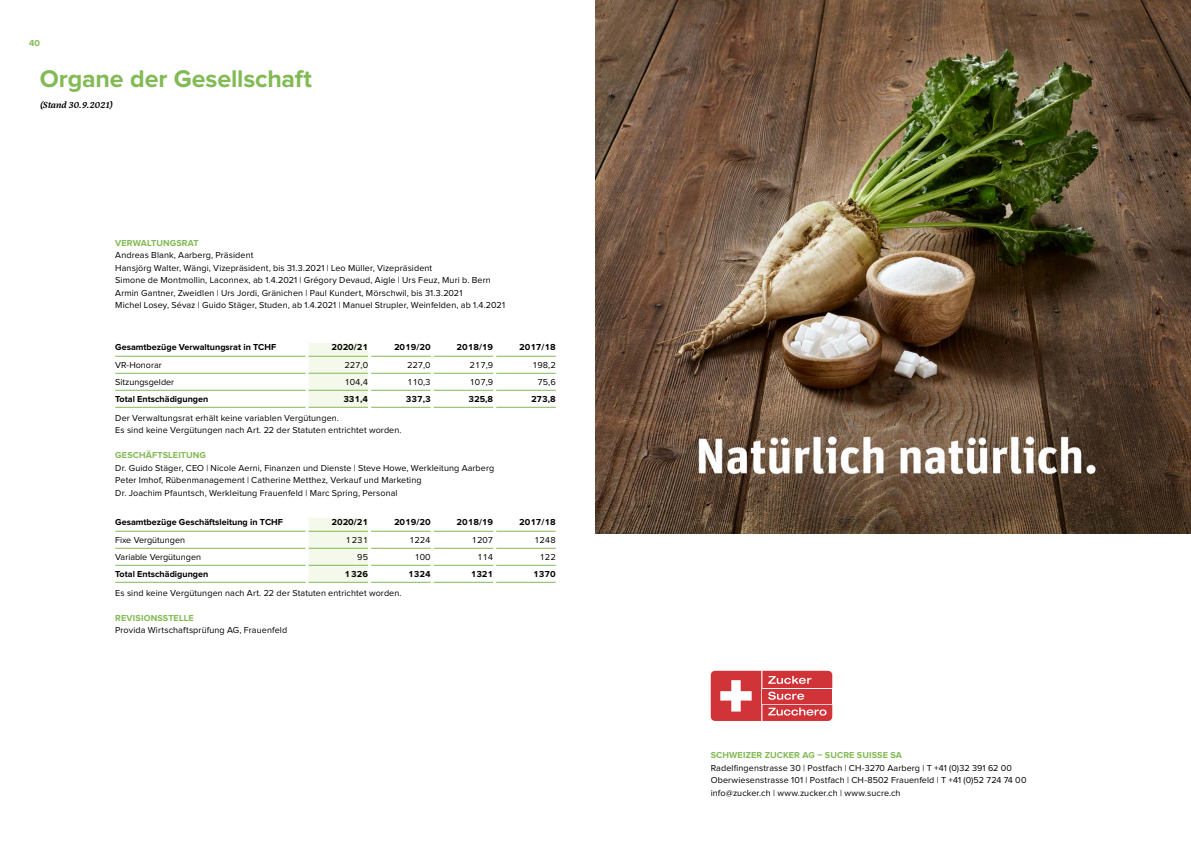
<style>
.page{position:relative;width:1191px;height:842px;background:#fff}
.page>*{position:absolute;margin:0;border:0;box-sizing:border-box;transform-origin:0 0}
.Titel{font:700 25px "Proxima Nova";letter-spacing:-.005em;color:#82ba54}
.Lauftext{font:9px/12.5px "Proxima Nova";letter-spacing:.01em;color:#000}
.Lauftext_Tabelle{font:700 9px "Proxima Nova";color:#000}
.Lauftext_Tabelle-2{font:9px "Proxima Nova";color:#000}
.Untertitel{font:700 9px "Proxima Nova";letter-spacing:.015em;color:#82ba54}
.Titel-2{font:italic 600 9px "Eskorte Latin";color:#000}
</style>
<div class="page">
<svg style="left:308px;top:343px;width:60px;height:64px;background:#f2f8e9"></svg>
<hr style="left:115px;top:356px;width:190px;height:1px;background:#82ba54">
<hr style="left:308px;top:356px;width:60px;height:1px;background:#82ba54">
<hr style="left:371px;top:356px;width:59px;height:1px;background:#82ba54">
<hr style="left:433px;top:356px;width:60px;height:1px;background:#82ba54">
<hr style="left:496px;top:356px;width:60px;height:1px;background:#82ba54">
<hr style="left:115px;top:373px;width:190px;height:1px;background:#82ba54">
<hr style="left:308px;top:373px;width:60px;height:1px;background:#82ba54">
<hr style="left:371px;top:373px;width:59px;height:1px;background:#82ba54">
<hr style="left:433px;top:373px;width:60px;height:1px;background:#82ba54">
<hr style="left:496px;top:373px;width:60px;height:1px;background:#82ba54">
<hr style="left:115px;top:390px;width:190px;height:1px;background:#82ba54">
<hr style="left:115px;top:407px;width:190px;height:1px;background:#82ba54">
<hr style="left:308px;top:390px;width:60px;height:1px;background:#82ba54">
<hr style="left:371px;top:390px;width:59px;height:1px;background:#82ba54">
<hr style="left:308px;top:407px;width:60px;height:1px;background:#82ba54">
<hr style="left:371px;top:407px;width:59px;height:1px;background:#82ba54">
<hr style="left:433px;top:390px;width:60px;height:1px;background:#82ba54">
<hr style="left:433px;top:407px;width:60px;height:1px;background:#82ba54">
<hr style="left:496px;top:390px;width:60px;height:1px;background:#82ba54">
<hr style="left:496px;top:407px;width:60px;height:1px;background:#82ba54">
<svg style="left:308px;top:518px;width:60px;height:64px;background:#f2f8ea"></svg>
<hr style="left:115px;top:531px;width:190px;height:1px;background:#82ba54">
<hr style="left:308px;top:531px;width:60px;height:1px;background:#82ba54">
<hr style="left:371px;top:531px;width:59px;height:1px;background:#82ba54">
<hr style="left:433px;top:531px;width:60px;height:1px;background:#82ba54">
<hr style="left:496px;top:531px;width:60px;height:1px;background:#82ba54">
<hr style="left:115px;top:548px;width:190px;height:1px;background:#82ba54">
<hr style="left:308px;top:548px;width:60px;height:1px;background:#82ba54">
<hr style="left:371px;top:548px;width:59px;height:1px;background:#82ba54">
<hr style="left:433px;top:548px;width:60px;height:1px;background:#82ba54">
<hr style="left:496px;top:548px;width:60px;height:1px;background:#82ba54">
<hr style="left:115px;top:565px;width:190px;height:1px;background:#82ba54">
<hr style="left:115px;top:582px;width:190px;height:1px;background:#82ba54">
<hr style="left:308px;top:565px;width:60px;height:1px;background:#82ba54">
<hr style="left:371px;top:565px;width:59px;height:1px;background:#82ba54">
<hr style="left:308px;top:582px;width:60px;height:1px;background:#82ba54">
<hr style="left:371px;top:582px;width:59px;height:1px;background:#82ba54">
<hr style="left:433px;top:565px;width:60px;height:1px;background:#82ba54">
<hr style="left:433px;top:582px;width:60px;height:1px;background:#82ba54">
<hr style="left:496px;top:565px;width:60px;height:1px;background:#82ba54">
<hr style="left:496px;top:582px;width:60px;height:1px;background:#82ba54">
<svg style="left:710px;top:671px;width:122px;height:50px;background:#d8595d"></svg>
<img style="left:595px;top:0;width:596px;height:533px">
<p class="Untertitel" style="left:29px;top:38px;width:12px">40</p>
<p class="Titel" style="left:40px;top:65px;width:274px">Organe der Gesellschaft</p>
<p class="Titel-2" style="left:40px;top:98px;width:75px">(Stand 30.9.2021)</p>
<p class="Untertitel" style="left:115px;top:238px;width:85px">VERWALTUNGSRAT</p>
<p class="Lauftext" style="left:115px;top:249px;width:318px">Andreas Blank, Aarberg, Präsident<br>Hansjörg Walter, Wängi, Vizepräsident, bis 31.3.2021 | Leo Müller, Vizepräsident</p>
<p class="Lauftext" style="left:115px;top:274px;width:377px">Simone de Montmollin, Laconnex, ab 1.4.2021 | Grégory Devaud, Aigle | Urs Feuz, Muri b. Bern</p>
<p class="Lauftext" style="left:115px;top:287px;width:349px">Armin Gantner, Zweidlen | Urs Jordi, Gränichen | Paul Kundert, Mörschwil, bis 31.3.2021</p>
<p class="Lauftext" style="left:115px;top:299px;width:391px">Michel Losey, Sévaz | Guido Stäger, Studen, ab 1.4.2021 | Manuel Strupler, Weinfelden, ab 1.4.2021</p>
<p class="Lauftext_Tabelle" style="left:115px;top:342px;width:162px">Gesamtbezüge Verwaltungsrat in TCHF</p>
<p class="Lauftext_Tabelle" style="left:331px;top:342px;width:38px">2020/21</p>
<p class="Lauftext_Tabelle" style="left:394px;top:342px;width:38px">2019/20</p>
<p class="Lauftext_Tabelle" style="left:456px;top:342px;width:38px">2018/19</p>
<p class="Lauftext_Tabelle" style="left:519px;top:342px;width:38px">2017/18</p>
<p class="Lauftext_Tabelle-2" style="left:115px;top:360px;width:48px">VR-Honorar</p>
<p class="Lauftext_Tabelle-2" style="left:344px;top:360px;width:25px">227,0</p>
<p class="Lauftext_Tabelle-2" style="left:407px;top:360px;width:25px">227,0</p>
<p class="Lauftext_Tabelle-2" style="left:469px;top:360px;width:25px">217,9</p>
<p class="Lauftext_Tabelle-2" style="left:532px;top:360px;width:25px">198,2</p>
<p class="Lauftext_Tabelle-2" style="left:115px;top:377px;width:60px">Sitzungsgelder</p>
<p class="Lauftext_Tabelle-2" style="left:344px;top:377px;width:25px">104,4</p>
<p class="Lauftext_Tabelle-2" style="left:407px;top:377px;width:25px">110,3</p>
<p class="Lauftext_Tabelle-2" style="left:469px;top:377px;width:25px">107,9</p>
<p class="Lauftext_Tabelle-2" style="left:537px;top:377px;width:20px">75,6</p>
<p class="Lauftext_Tabelle" style="left:115px;top:394px;width:95px">Total Entschädigungen</p>
<p class="Lauftext_Tabelle" style="left:343px;top:394px;width:26px">331,4</p>
<p class="Lauftext_Tabelle" style="left:406px;top:394px;width:26px">337,3</p>
<p class="Lauftext_Tabelle" style="left:468px;top:394px;width:26px">325,8</p>
<p class="Lauftext_Tabelle" style="left:531px;top:394px;width:26px">273,8</p>
<p class="Lauftext" style="left:115px;top:412px;width:288px">Der Verwaltungsrat erhält keine variablen Vergütungen.<br>Es sind keine Vergütungen nach Art. 22 der Statuten entrichtet worden.</p>
<p class="Untertitel" style="left:115px;top:450px;width:92px">GESCHÄFTSLEITUNG</p>
<p class="Lauftext" style="left:115px;top:462px;width:380px">Dr. Guido Stäger, CEO | Nicole Aerni, Finanzen und Dienste | Steve Howe, Werkleitung Aarberg</p>
<p class="Lauftext" style="left:115px;top:474px;width:308px">Peter Imhof, Rübenmanagement | Catherine Metthez, Verkauf und Marketing</p>
<p class="Lauftext" style="left:115px;top:487px;width:284px">Dr. Joachim Pfauntsch, Werkleitung Frauenfeld | Marc Spring, Personal</p>
<p class="Lauftext_Tabelle" style="left:115px;top:517px;width:169px">Gesamtbezüge Geschäftsleitung in TCHF</p>
<p class="Lauftext_Tabelle" style="left:331px;top:517px;width:38px">2020/21</p>
<p class="Lauftext_Tabelle" style="left:394px;top:517px;width:38px">2019/20</p>
<p class="Lauftext_Tabelle" style="left:456px;top:517px;width:38px">2018/19</p>
<p class="Lauftext_Tabelle" style="left:519px;top:517px;width:38px">2017/18</p>
<p class="Lauftext_Tabelle-2" style="left:115px;top:535px;width:71px">Fixe Vergütungen</p>
<p class="Lauftext_Tabelle-2" style="left:345px;top:535px;width:24px">1231</p>
<p class="Lauftext_Tabelle-2" style="left:409px;top:535px;width:23px">1224</p>
<p class="Lauftext_Tabelle-2" style="left:471px;top:535px;width:23px">1207</p>
<p class="Lauftext_Tabelle-2" style="left:534px;top:535px;width:23px">1248</p>
<p class="Lauftext_Tabelle-2" style="left:115px;top:552px;width:87px">Variable Vergütungen</p>
<p class="Lauftext_Tabelle-2" style="left:357px;top:552px;width:12px">95</p>
<p class="Lauftext_Tabelle-2" style="left:414px;top:552px;width:18px">100</p>
<p class="Lauftext_Tabelle-2" style="left:477px;top:552px;width:18px">114</p>
<p class="Lauftext_Tabelle-2" style="left:539px;top:552px;width:18px">122</p>
<p class="Lauftext_Tabelle" style="left:115px;top:569px;width:95px">Total Entschädigungen</p>
<p class="Lauftext_Tabelle" style="left:344px;top:569px;width:25px">1326</p>
<p class="Lauftext_Tabelle" style="left:408px;top:569px;width:24px">1324</p>
<p class="Lauftext_Tabelle" style="left:471px;top:569px;width:24px">1321</p>
<p class="Lauftext_Tabelle" style="left:533px;top:569px;width:24px">1370</p>
<p class="Lauftext" style="left:115px;top:587px;width:288px">Es sind keine Vergütungen nach Art. 22 der Statuten entrichtet worden.</p>
<p class="Untertitel" style="left:115px;top:613px;width:80px">REVISIONSSTELLE</p>
<p class="Lauftext" style="left:115px;top:624px;width:173px">Provida Wirtschaftsprüfung AG, Frauenfeld</p>
<p class="Untertitel" style="left:710px;top:750px;width:193px">SCHWEIZER ZUCKER AG – SUCRE SUISSE SA</p>
<p class="Lauftext" style="left:710px;top:762px;width:303px">Radelfingenstrasse 30 | Postfach | CH-3270 Aarberg | T +41 (0)32 391 62 00</p>
<p class="Lauftext" style="left:710px;top:774px;width:317px">Oberwiesenstrasse 101 | Postfach | CH-8502 Frauenfeld | T +41 (0)52 724 74 00</p>
<p class="Lauftext" style="left:710px;top:787px;width:191px">info@zucker.ch | www.zucker.ch | www.sucre.ch</p>
</div>
